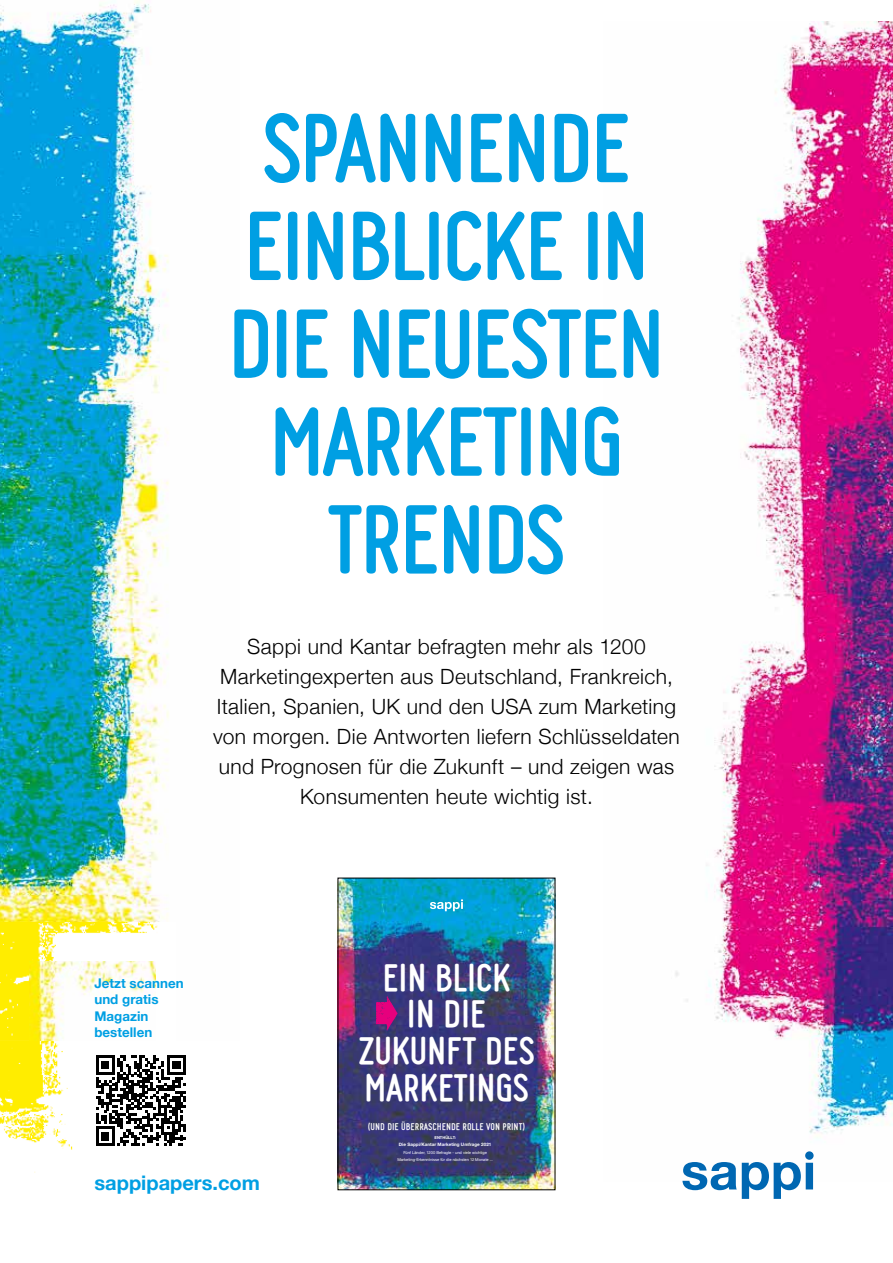
<style>
.page{position:relative;width:893px;height:1263px;background:#fff}
.page>*{position:absolute;margin:0;border:0;box-sizing:border-box;transform-origin:0 0}
.t1{font:900 83.85px/97.8px "Engineer";letter-spacing:-.05em;color:#009fe3;text-align:center}
.t2{font:900 33.6px/37.8px "Engineer";letter-spacing:-.025em;color:#fff;text-align:center}
.t3{font:300 21px/30px "Helvetica Neue";letter-spacing:.02em;color:#000;text-align:center}
.t4{font:700 20.1px "Helvetica Neue";color:#009fe3}
.t5{font:700 13.35px/16px "Helvetica Neue";color:#009fe3}
.t6{font:900 8.55px "Engineer";color:#fff}
.t7{font:700 4.5px "Helvetica Neue";letter-spacing:.005em;color:#fff}
.t8{font:4.05px/6.9px "Helvetica Neue";letter-spacing:-.005em;color:#fff;text-align:center}
.t9{font:700 4.05px "Helvetica Neue";letter-spacing:-.005em;color:#fff}
</style>
<div class="page">
<img style="left:0;top:0;width:169px;height:922px">
<img style="left:675px;top:21px;width:218px;height:1113px">
<img style="left:0;top:922px;width:158px;height:251px">
<img style="left:30px;top:961px;width:125px;height:113px">
<svg style="left:682px;top:1151px;width:132px;height:48px"></svg>
<svg style="left:96px;top:1055px;width:90px;height:91px"></svg>
<img style="left:340px;top:880px;width:213px;height:308px">
<svg style="left:430px;top:899px;width:33px;height:12px"></svg>
<img style="left:372px;top:996px;width:27px;height:36px">
<h1 class="t1" style="left:227px;top:99px;width:440px">SPANNENDE<br>EINBLICKE IN<br>DIE NEUESTEN<br>MARKETING<br>TRENDS</h1>
<p class="t3" style="left:213px;top:630px;width:468px">Sappi und Kantar befragten mehr als 1200<br>Marketingexperten aus Deutschland, Frankreich, Italien, Spanien, UK und den USA zum Marketing von morgen. Die Antworten liefern Schlüsseldaten und Prognosen für die Zukunft – und zeigen was Konsumenten heute wichtig ist.</p>
<p class="t5" style="left:94px;top:976px;width:91px">Jetzt scannen und gratis<br>Magazin bestellen</p>
<h2 class="t2" style="left:382px;top:959px;width:130px">EIN BLICK</h2>
<h2 class="t2" style="left:358px;top:994px;width:178px">IN DIE<br>ZUKUNFT DES</h2>
<h2 class="t2" style="left:364px;top:1068px;width:167px">MARKETINGS</h2>
<p class="t6" style="left:367px;top:1120px;width:159px">(UND DIE ÜBERRASCHENDE ROLLE VON PRINT)</p>
<p class="t9" style="left:434px;top:1135px;width:23px">ENTHÜLLT:</p>
<p class="t7" style="left:399px;top:1141px;width:94px">Die Sappi/Kantar Marketing Umfrage 2021</p>
<p class="t8" style="left:397px;top:1149px;width:97px">Fünf Länder, 1200 Befragte - und viele wichtige<br>Marketing-Erkenntnisse für die nächsten 12 Monate ...</p>
<p class="t4" style="left:94px;top:1167px;width:167px">sappipapers.com</p>
</div>
